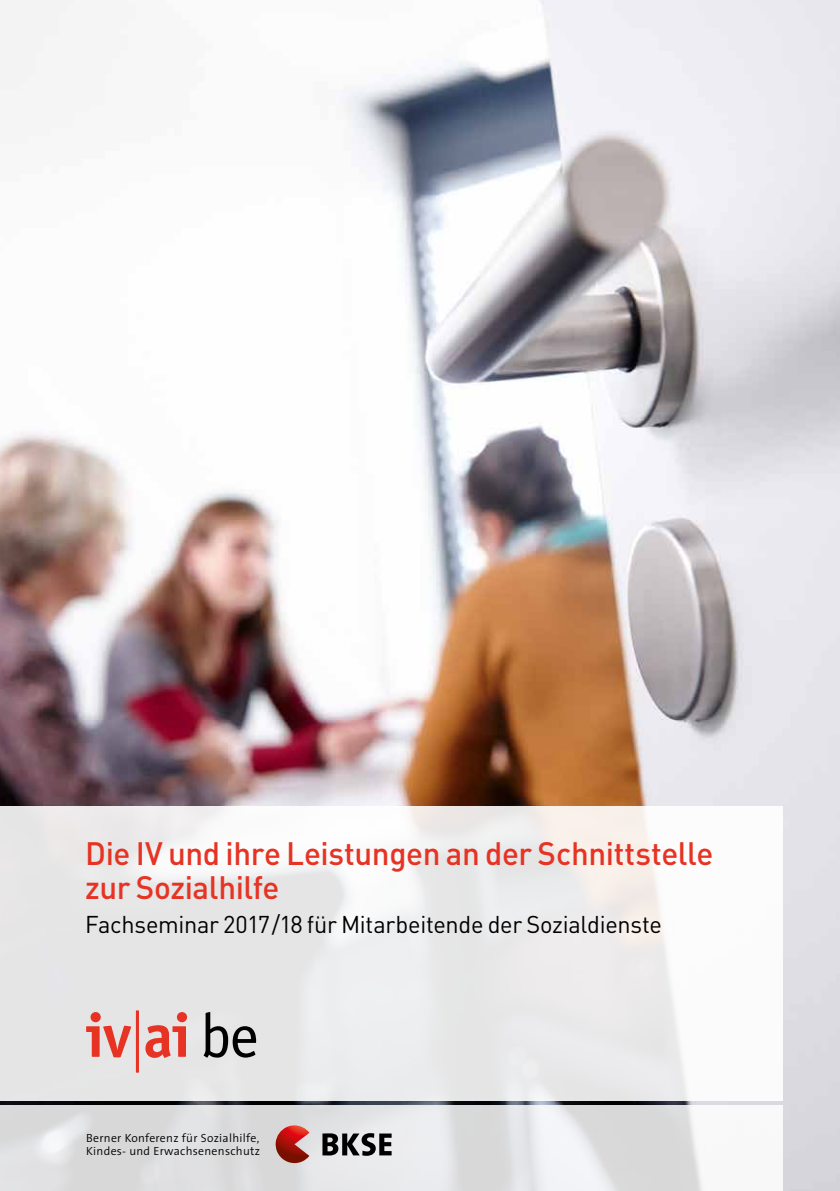
<style>
.page{position:relative;width:840px;height:1191px;background:#fff}
.page>*{position:absolute;margin:0;border:0;box-sizing:border-box;transform-origin:0 0}
.t1{font:500 32px/34px "DIN";letter-spacing:-.015em;color:#e63323}
.t2{font:24px "DIN";letter-spacing:-.015em;color:#000}
.t3{font:300 11.8px/13.8px "The Sans";letter-spacing:.025em;color:#000}
</style>
<div class="page">
<img style="left:0;top:0;width:839px;height:1191px">
<svg style="left:0;top:805px;width:782px;height:295px;fill:#ebebea"></svg>
<svg style="left:86px;top:1012px;width:45px;height:45px;background:#e5a19b"></svg>
<svg style="left:145px;top:1012px;width:42px;height:45px;background:#e5948d"></svg>
<svg style="left:203px;top:1012px;width:53px;height:45px;background:#99999a"></svg>
<hr style="left:136px;top:1010px;width:3px;height:62px;background:#e63323">
<svg style="left:0;top:1106px;width:782px;height:85px"></svg>
<svg style="left:322px;top:1133px;width:69px;height:22px;background:#626263"></svg>
<svg style="left:275px;top:1125px;width:34px;height:38px"></svg>
<h1 class="t1" style="left:85px;top:835px;width:629px">Die IV und ihre Leistungen an der Schnittstelle zur Sozialhilfe</h1>
<h2 class="t2" style="left:85px;top:909px;width:578px">Fachseminar 2017/18 für Mitarbeitende der Sozialdienste</h2>
<p class="t3" style="left:86px;top:1130px;width:175px">Berner Konferenz für Sozialhilfe,<br>Kindes- und Erwachsenenschutz</p>
</div>
